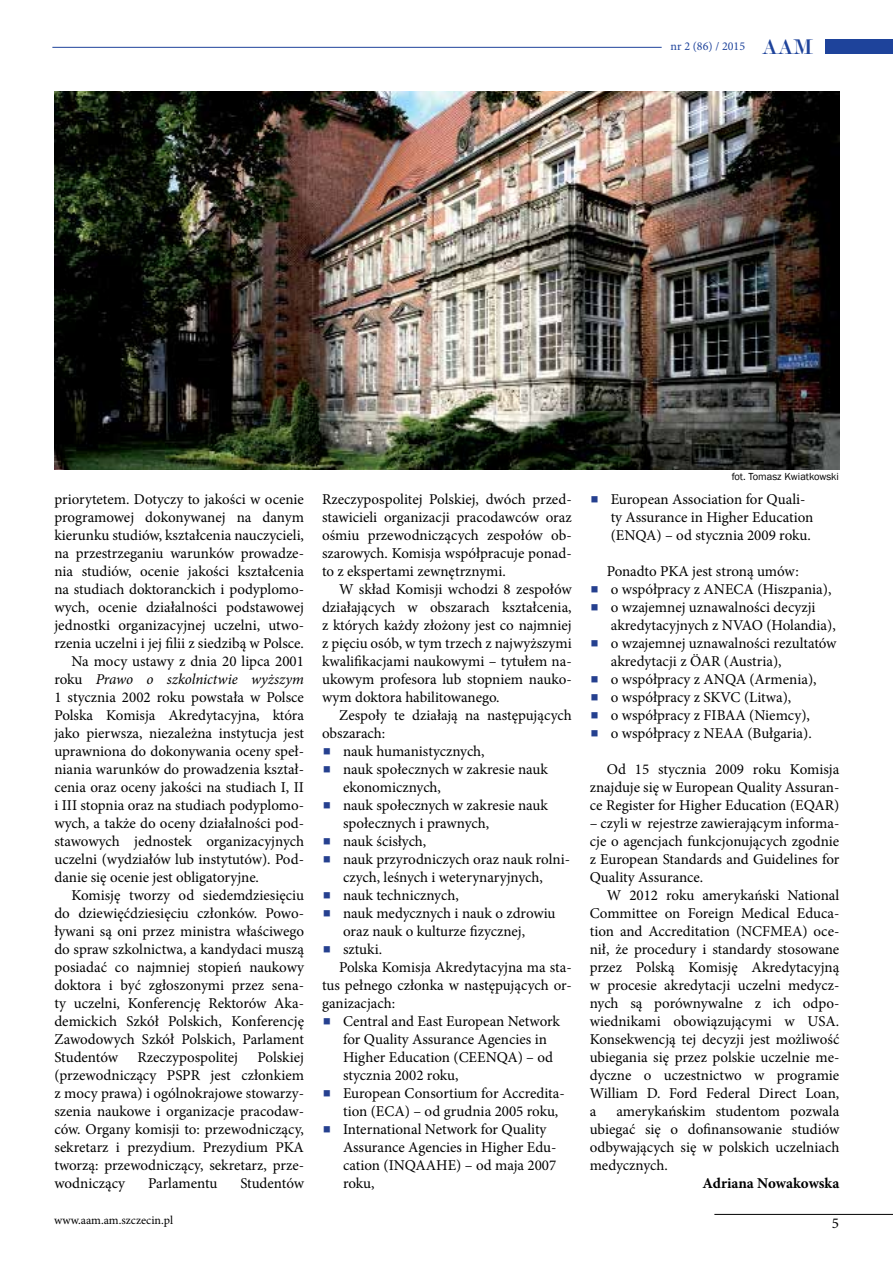
<style>
.page{position:relative;width:893px;height:1263px;background:#fff}
.page>*{position:absolute;margin:0;border:0;box-sizing:border-box;transform-origin:0 0}
.t1{font:15px/18px "Minion Pro";color:#000;text-align:justify}
.t2{font:italic 15px "Minion Pro";letter-spacing:-.005em;color:#000}
.t3{font:700 15px "Minion Pro";color:#000}
.t4{font:12px "Minion Pro";color:#000}
.t5{font:12px "Minion Pro";color:#1e439b}
.t6{font:10.5px "Franklin Gothic";color:#000}
.s1{font-family:"Modern";font-size:22.8px}
.s2{font-style:normal}
</style>
<div class="page">
<div style="left:826px;top:39px;width:67px;height:15px;background:#1e439b"></div>
<hr style="left:52px;top:47px;width:610px;height:1px;background:#1e439b">
<img style="left:54px;top:92px;width:785px;height:378px">
<hr style="left:714px;top:1214px;width:179px;height:1px;background:#000">
<p class="t5" style="left:671px;top:38px;width:144px">nr 2 (86) / 2015 <span class="s1">AAM</span></p>
<p class="t1" style="left:54px;top:490px;width:251px">priorytetem. Dotyczy to jakości w ocenie</p>
<p class="t1" style="left:54px;top:508px;width:251px">programowej dokonywanej na danym</p>
<p class="t1" style="left:54px;top:526px;width:251px">kierunku studiów, kształcenia nauczycieli,</p>
<p class="t1" style="left:54px;top:544px;width:251px">na przestrzeganiu warunków prowadze-</p>
<p class="t1" style="left:54px;top:562px;width:251px">nia studiów, ocenie jakości kształcenia</p>
<p class="t1" style="left:54px;top:580px;width:251px">na studiach doktoranckich i podyplomo-</p>
<p class="t1" style="left:54px;top:598px;width:251px">wych, ocenie działalności podstawowej</p>
<p class="t1" style="left:54px;top:616px;width:251px">jednostki organizacyjnej uczelni, utwo-</p>
<p class="t1" style="left:54px;top:634px;width:251px">rzenia uczelni i jej filii z siedzibą w Polsce.</p>
<p class="t1" style="left:71px;top:652px;width:234px">Na mocy ustawy z dnia 20 lipca 2001</p>
<p class="t2" style="left:54px;top:669px;width:251px"><span class="s2">roku</span> Prawo o szkolnictwie wyższym</p>
<p class="t1" style="left:54px;top:688px;width:251px">1 stycznia 2002 roku powstała w Polsce</p>
<p class="t1" style="left:54px;top:706px;width:251px">Polska Komisja Akredytacyjna, która</p>
<p class="t1" style="left:54px;top:724px;width:251px">jako pierwsza, niezależna instytucja jest</p>
<p class="t1" style="left:54px;top:742px;width:251px">uprawniona do dokonywania oceny speł-</p>
<p class="t1" style="left:54px;top:760px;width:251px">niania warunków do prowadzenia kształ-</p>
<p class="t1" style="left:54px;top:778px;width:251px">cenia oraz oceny jakości na studiach I, II</p>
<p class="t1" style="left:54px;top:796px;width:251px">i III stopnia oraz na studiach podyplomo-</p>
<p class="t1" style="left:54px;top:814px;width:251px">wych, a także do oceny działalności pod-</p>
<p class="t1" style="left:54px;top:832px;width:251px">stawowych jednostek organizacyjnych</p>
<p class="t1" style="left:54px;top:850px;width:251px">uczelni (wydziałów lub instytutów). Pod-</p>
<p class="t1" style="left:54px;top:868px;width:206px">danie się ocenie jest obligatoryjne.</p>
<p class="t1" style="left:71px;top:886px;width:234px">Komisję tworzy od siedemdziesięciu</p>
<p class="t1" style="left:54px;top:904px;width:251px">do dziewięćdziesięciu członków. Powo-</p>
<p class="t1" style="left:54px;top:922px;width:251px">ływani są oni przez ministra właściwego</p>
<p class="t1" style="left:54px;top:940px;width:251px">do spraw szkolnictwa, a kandydaci muszą</p>
<p class="t1" style="left:54px;top:958px;width:251px">posiadać co najmniej stopień naukowy</p>
<p class="t1" style="left:54px;top:976px;width:251px">doktora i być zgłoszonymi przez sena-</p>
<p class="t1" style="left:54px;top:994px;width:251px">ty uczelni, Konferencję Rektorów Aka-</p>
<p class="t1" style="left:54px;top:1012px;width:251px">demickich Szkół Polskich, Konferencję</p>
<p class="t1" style="left:54px;top:1030px;width:251px">Zawodowych Szkół Polskich, Parlament</p>
<p class="t1" style="left:54px;top:1048px;width:65px">Studentów</p>
<p class="t1" style="left:138px;top:1048px;width:102px">Rzeczypospolitej</p>
<p class="t1" style="left:54px;top:1048px;width:251px;text-indent:203px">Polskiej (przewodniczący PSPR jest członkiem z mocy prawa) i ogólnokrajowe stowarzy&shy;szenia naukowe i organizacje pracodaw&shy;ców. Organy komisji to: przewodniczący, sekretarz i prezydium. Prezydium PKA tworzą: przewodniczący, sekretarz, prze&shy;wodniczący</p>
<p class="t1" style="left:148px;top:1174px;width:71px">Parlamentu</p>
<p class="t1" style="left:240px;top:1174px;width:65px">Studentów</p>
<p class="t1" style="left:322px;top:490px;width:251px">Rzeczypospolitej Polskiej, dwóch przed&shy;stawicieli organizacji pracodawców oraz ośmiu przewodniczących zespołów ob&shy;szarowych. Komisja współpracuje ponad&shy;to z ekspertami zewnętrznymi.</p>
<p class="t1" style="left:322px;top:580px;width:251px;text-indent:17px">W skład Komisji wchodzi 8 zespołów działających w obszarach kształcenia, z których każdy złożony jest co najmniej z pięciu osób, w tym trzech z najwyższymi kwalifikacjami naukowymi – tytułem na&shy;ukowym profesora lub stopniem nauko&shy;wym doktora habilitowanego.</p>
<p class="t1" style="left:339px;top:706px;width:234px">Zespoły te działają na następujących</p>
<p class="t1" style="left:322px;top:724px;width:65px">obszarach:</p>
<p class="t1" style="left:343px;top:742px;width:143px">nauk humanistycznych,</p>
<p class="t1" style="left:343px;top:760px;width:207px">nauk społecznych w zakresie nauk</p>
<p class="t1" style="left:343px;top:778px;width:99px">ekonomicznych,</p>
<p class="t1" style="left:343px;top:796px;width:207px">nauk społecznych w zakresie nauk</p>
<p class="t1" style="left:343px;top:814px;width:148px">społecznych i prawnych,</p>
<p class="t1" style="left:343px;top:832px;width:85px">nauk ścisłych,</p>
<p class="t1" style="left:343px;top:850px;width:229px">nauk przyrodniczych oraz nauk rolni-</p>
<p class="t1" style="left:343px;top:868px;width:201px">czych, leśnych i weterynaryjnych,</p>
<p class="t1" style="left:343px;top:886px;width:117px">nauk technicznych,</p>
<p class="t1" style="left:343px;top:904px;width:214px">nauk medycznych i nauk o zdrowiu</p>
<p class="t1" style="left:343px;top:922px;width:184px">oraz nauk o kulturze fizycznej,</p>
<p class="t1" style="left:343px;top:940px;width:41px">sztuki.</p>
<p class="t1" style="left:339px;top:958px;width:234px">Polska Komisja Akredytacyjna ma sta-</p>
<p class="t1" style="left:322px;top:976px;width:251px">tus pełnego członka w następujących or-</p>
<p class="t1" style="left:322px;top:994px;width:75px">ganizacjach:</p>
<p class="t1" style="left:343px;top:1012px;width:219px">Central and East European Network</p>
<p class="t1" style="left:343px;top:1030px;width:205px">for Quality Assurance Agencies in</p>
<p class="t1" style="left:343px;top:1048px;width:212px">Higher Education (CEENQA) – od</p>
<p class="t1" style="left:343px;top:1066px;width:117px">stycznia 2002 roku,</p>
<p class="t1" style="left:343px;top:1084px;width:223px">European Consortium for Accredita-</p>
<p class="t1" style="left:343px;top:1102px;width:217px">tion (ECA) – od grudnia 2005 roku,</p>
<p class="t1" style="left:343px;top:1120px;width:205px">International Network for Quality</p>
<p class="t1" style="left:343px;top:1138px;width:215px">Assurance Agencies in Higher Edu-</p>
<p class="t1" style="left:343px;top:1156px;width:215px">cation (INQAAHE) – od maja 2007</p>
<p class="t1" style="left:343px;top:1174px;width:33px">roku,</p>
<p class="t6" style="left:732px;top:470px;width:109px">fot. Tomasz Kwiatkowski</p>
<p class="t1" style="left:611px;top:490px;width:204px;text-align:left">European Association for Quali&shy;ty Assurance in Higher Education (ENQA) – od stycznia 2009 roku.</p>
<p class="t1" style="left:607px;top:562px;width:231px;text-align:left">Ponadto PKA jest stroną umów:<br>o współpracy z ANECA (Hiszpania), o wzajemnej uznawalności decyzji akredytacyjnych z NVAO (Holandia), o wzajemnej uznawalności rezultatów akredytacji z ÖAR (Austria),<br>o współpracy z ANQA (Armenia),<br>o współpracy z SKVC (Litwa),<br>o współpracy z FIBAA (Niemcy),<br>o współpracy z NEAA (Bułgaria).</p>
<p class="t1" style="left:590px;top:760px;width:251px;text-indent:17px">Od 15 stycznia 2009 roku Komisja znajduje się w European Quality Assuran&shy;ce Register for Higher Education (EQAR)</p>
<p class="t1" style="left:590px;top:814px;width:251px">– czyli w rejestrze zawierającym informa&shy;cje o agencjach funkcjonujących zgodnie z European Standards and Guidelines for Quality Assurance.</p>
<p class="t1" style="left:590px;top:886px;width:251px;text-indent:17px">W 2012 roku amerykański National Committee on Foreign Medical Educa&shy;tion and Accreditation (NCFMEA) oce&shy;nił, że procedury i standardy stosowane przez Polską Komisję Akredytacyjną w procesie akredytacji uczelni medycz&shy;nych są porównywalne z ich odpo&shy;wiednikami obowiązującymi w USA.<br>Konsekwencją tej decyzji jest możliwość ubiegania się przez polskie uczelnie me&shy;dyczne o uczestnictwo w programie William D. Ford Federal Direct Loan, a</p>
<p class="t1" style="left:590px;top:1102px;width:251px;text-indent:27px">amerykańskim studentom pozwala ubiegać się o dofinansowanie studiów odbywających się w polskich uczelniach medycznych.</p>
<p class="t3" style="left:703px;top:1173px;width:138px">Adriana Nowakowska</p>
<p class="t4" style="left:54px;top:1212px;width:121px">www.aam.am.szczecin.pl</p>
<p class="t1" style="left:832px;top:1214px;width:9px">5</p>
</div>
